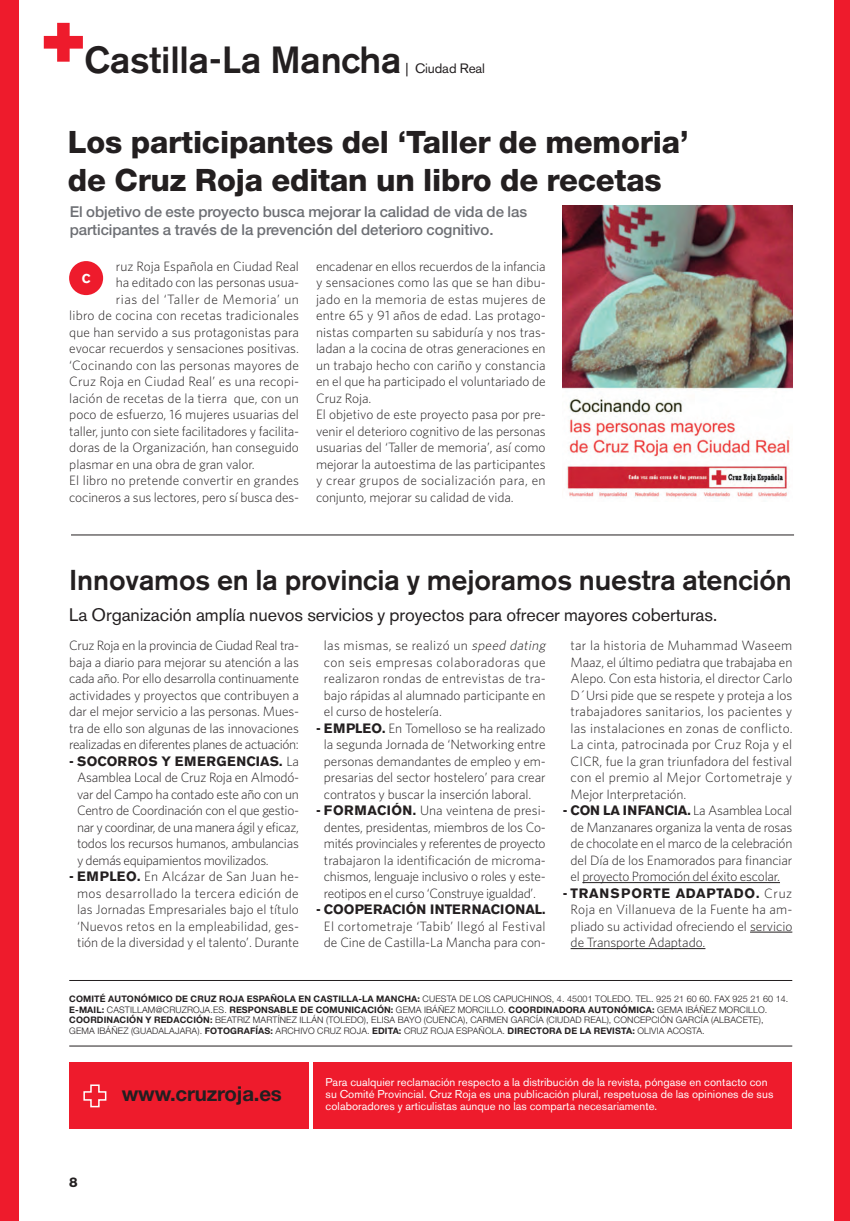
<style>
.page{position:relative;width:850px;height:1221px;background:#fff}
.page>*{position:absolute;margin:0;border:0;box-sizing:border-box;transform-origin:0 0}
.t1{font:500 37.5px "Akzidenz Grotesk BE";letter-spacing:-.005em;color:#231f20}
.t2{font:800 30.9px/37.3px "Helvetica Neue";letter-spacing:-.005em;color:#231f20}
.t3{font:500 28.5px "Akzidenz Grotesk BE";letter-spacing:-.005em;color:#231f20}
.t4{font:700 20.4px "Helvetica Neue";letter-spacing:-.01em;color:#231f20}
.t5{font:18px "Akzidenz Grotesk BE";letter-spacing:-.005em;color:#231f20}
.t6{font:500 15px/18px "Helvetica Neue";letter-spacing:-.005em;color:#6d6f74}
.t7{font:300 13.5px/16.5px "Whitney";letter-spacing:-.005em;color:#231f20;text-align:justify}
.t8{font:300 13.5px/16.5px "Whitney";letter-spacing:.015em;color:#231f20}
.t9{font:700 13.5px "Akzidenz Grotesk BE";letter-spacing:.01em;color:#231f20}
.t10{font:700 13.5px "Akzidenz Grotesk BE";letter-spacing:-.01em;color:#231f20}
.t11{font:300 13.5px "Whitney";letter-spacing:.04em;color:#231f20}
.t12{font:700 13.5px "Akzidenz Grotesk BE";letter-spacing:.055em;color:#231f20}
.t13{font:13.5px "Akzidenz Grotesk BE";letter-spacing:-.005em;color:#231f20}
.t14{font:800 13.5px "Helvetica Neue";color:#231f20}
.t15{font:700 12.75px "Akzidenz Grotesk BE";color:#fff}
.t16{font:11.25px/12px "Akzidenz Grotesk BE";letter-spacing:.005em;color:#fff}
.t17{font:300 9px/10.5px "Helvetica Neue";letter-spacing:.015em;color:#231f20}
.s1{font-family:"Whitney";font-weight:300}
.s2{font-family:"Akzidenz Grotesk BE";font-weight:700}
.s3{font-style:italic}
.s4{font-weight:700}
</style>
<div class="page">
<div style="left:0;top:0;width:19px;height:1221px;background:#ee1b2c"></div>
<hr style="left:69px;top:1046px;width:723px;height:1px;background:#231f20">
<hr style="left:69px;top:980px;width:723px;height:1px;background:#231f20">
<div style="left:69px;top:1063px;width:239px;height:66px;background:#ee1b2c"></div>
<div style="left:313px;top:1063px;width:479px;height:66px;background:#ee1b2c"></div>
<svg style="left:83px;top:1084px;width:24px;height:24px"></svg>
<svg style="left:44px;top:23px;width:39px;height:39px"></svg>
<div style="left:834px;top:0;width:16px;height:1221px;background:#ee1b2c"></div>
<div style="left:69px;top:261px;width:34px;height:34px;background:#ee1b2c;border-radius:50%"></div>
<img style="left:563px;top:206px;width:229px;height:292px">
<hr style="left:582px;top:882px;width:198px;height:1px;background:#231f20">
<hr style="left:750px;top:932px;width:42px;height:1px;background:#231f20">
<hr style="left:570px;top:948px;width:135px;height:1px;background:#231f20">
<hr style="left:71px;top:535px;width:723px;height:1px;background:#231f20">
<h1 class="t1" style="left:85px;top:46px;width:318px">Castilla-La Mancha</h1>
<p class="t13" style="left:405px;top:63px;width:81px">| Ciudad Real</p>
<h2 class="t2" style="left:68px;top:126px;width:622px">Los participantes del ‘Taller de memoria’ de Cruz Roja editan un libro de recetas</h2>
<p class="t6" style="left:70px;top:203px;width:459px">El objetivo de este proyecto busca mejorar la calidad de vida de las participantes a través de la prevención del deterioro cognitivo.</p>
<p class="t7" style="left:116px;top:259px;width:185px">ruz Roja Española en Ciudad Real</p>
<p class="t7" style="left:116px;top:275px;width:185px">ha editado con las personas usua-</p>
<p class="t11" style="left:116px;top:294px;width:185px">rias del ‘Taller de Memoria’ un</p>
<p class="t8" style="left:69px;top:308px;width:231px">libro de cocina con recetas tradicionales</p>
<p class="t7" style="left:69px;top:325px;width:231px">que han servido a sus protagonistas para</p>
<p class="t7" style="left:69px;top:341px;width:231px">evocar recuerdos y sensaciones positivas.</p>
<p class="t7" style="left:69px;top:358px;width:231px">‘Cocinando con las personas mayores de</p>
<p class="t8" style="left:69px;top:374px;width:231px">Cruz Roja en Ciudad Real’ es una recopi-</p>
<p class="t7" style="left:69px;top:391px;width:231px">lación de recetas de la tierra que, con un</p>
<p class="t7" style="left:69px;top:407px;width:231px">poco de esfuerzo, 16 mujeres usuarias del</p>
<p class="t7" style="left:69px;top:424px;width:231px">taller, junto con siete facilitadores y facilita-</p>
<p class="t7" style="left:69px;top:440px;width:231px">doras de la Organización, han conseguido</p>
<p class="t7" style="left:69px;top:457px;width:187px">plasmar en una obra de gran valor.</p>
<p class="t7" style="left:69px;top:473px;width:231px">El libro no pretende convertir en grandes</p>
<p class="t7" style="left:69px;top:490px;width:231px">cocineros a sus lectores, pero sí busca des-</p>
<p class="t7" style="left:316px;top:259px;width:231px;text-align:left">encadenar en ellos recuerdos de la infancia y sensaciones como las que se han dibu&shy;jado en la memoria de estas mujeres de entre 65 y 91 años de edad. Las protago&shy;nistas comparten su sabiduría y nos tras&shy;ladan a la cocina de otras generaciones en un trabajo hecho con cariño y constancia en el que ha participado el voluntariado de Cruz Roja.<br>El objetivo de este proyecto pasa por pre&shy;venir el deterioro cognitivo de las personas usuarias del ‘Taller de memoria’, así como mejorar la autoestima de las participantes y crear grupos de socialización para, en conjunto, mejorar su calidad de vida.</p>
<p class="t15" style="left:82px;top:274px;width:10px">C</p>
<h3 class="t3" style="left:69px;top:570px;width:724px">Innovamos en la provincia y mejoramos nuestra atención</h3>
<h3 class="t5" style="left:69px;top:608px;width:649px">La Organización amplía nuevos servicios y proyectos para ofrecer mayores coberturas.</h3>
<p class="t7" style="left:69px;top:638px;width:231px">Cruz Roja en la provincia de Ciudad Real tra&shy;baja a diario para mejorar su atención a las cada año. Por ello desarrolla continuamente actividades y proyectos que contribuyen a dar el mejor servicio a las personas. Mues&shy;tra de ello son algunas de las innovaciones realizadas en diferentes planes de actuación:</p>
<p class="t9" style="left:69px;top:756px;width:231px">- SOCORROS Y EMERGENCIAS. <span class="s1">La</span></p>
<p class="t7" style="left:77px;top:770px;width:224px">Asamblea Local de Cruz Roja en Almodó&shy;var del Campo ha contado este año con un Centro de Coordinación con el que gestio&shy;nar y coordinar, de una manera ágil y eficaz, todos los recursos humanos, ambulancias y demás equipamientos movilizados.</p>
<p class="t7" style="left:69px;top:869px;width:231px;text-align:center"><span class="s2">- EMPLEO.</span> En Alcázar de San Juan he&shy;mos desarrollado la tercera edición de las Jornadas Empresariales bajo el título ‘Nuevos retos en la empleabilidad, ges&shy;tión de la diversidad y el talento’. Durante</p>
<p class="t8" style="left:324px;top:638px;width:225px">las mismas, se realizó un <span class="s3">speed dating </span>con seis empresas colaboradoras que realizaron rondas de entrevistas de tra&shy;bajo rápidas al alumnado participante en el curso de hostelería.</p>
<p class="t7" style="left:316px;top:721px;width:231px;text-align:center"><span class="s2">- EMPLEO.</span> En Tomelloso se ha realizado la segunda Jornada de ‘Networking entre personas demandantes de empleo y em&shy;presarias del sector hostelero’ para crear contratos y buscar la inserción laboral.</p>
<p class="t7" style="left:316px;top:803px;width:231px;text-align:center"><span class="s2">- FORMACIÓN.</span> Una veintena de presi&shy;dentes, presidentas, miembros de los Co&shy;mités provinciales y referentes de proyecto trabajaron la identificación de microma&shy;chismos, lenguaje inclusivo o roles y este&shy;reotipos en el curso ‘Construye igualdad’.</p>
<p class="t9" style="left:316px;top:905px;width:231px">- COOPERACIÓN INTERNACIONAL.</p>
<p class="t7" style="left:324px;top:919px;width:223px">El cortometraje ‘Tabib’ llegó al Festival de Cine de Castilla-La Mancha para con-</p>
<p class="t7" style="left:570px;top:638px;width:224px">tar la historia de Muhammad Waseem Maaz, el último pediatra que trabajaba en Alepo. Con esta historia, el director Carlo D´Ursi pide que se respete y proteja a los trabajadores sanitarios, los pacientes y las instalaciones en zonas de conflicto.<br>La cinta, patrocinada por Cruz Roja y el CICR, fue la gran triunfadora del festival con el premio al Mejor Cortometraje y Mejor Interpretación.</p>
<p class="t10" style="left:563px;top:806px;width:231px">- CON LA INFANCIA. <span class="s1">La Asamblea Local</span></p>
<p class="t7" style="left:570px;top:820px;width:223px">de Manzanares organiza la venta de rosas de chocolate en el marco de la celebración del Día de los Enamorados para financiar el proyecto Promoción del éxito escolar.</p>
<p class="t12" style="left:563px;top:888px;width:231px">- TRANSPORTE ADAPTADO. <span class="s1">Cruz</span></p>
<p class="t7" style="left:570px;top:902px;width:223px">Roja en Villanueva de la Fuente ha am&shy;pliado su actividad ofreciendo el servicio de Transporte Adaptado.</p>
<p class="t17" style="left:69px;top:994px;width:720px"><span class="s4">COMITÉ AUTONÓMICO DE CRUZ ROJA ESPAÑOLA EN CASTILLA-LA MANCHA:</span> CUESTA DE LOS CAPUCHINOS, 4. 45001 TOLEDO. TEL. 925 21 60 60. FAX 925 21 60 14.<br><span class="s4">E-MAIL:</span> CASTILLAM@CRUZROJA.ES. <span class="s4">RESPONSABLE DE COMUNICACIÓN:</span> GEMA IBÁÑEZ MORCILLO. <span class="s4">COORDINADORA AUTONÓMICA:</span> GEMA IBÁÑEZ MORCILLO.<br><span class="s4">COORDINACIÓN Y REDACCIÓN:</span> BEATRIZ MARTÍNEZ ILLÁN (TOLEDO), ELISA BAYO (CUENCA), CARMEN GARCÍA (CIUDAD REAL), CONCEPCIÓN GARCÍA (ALBACETE), GEMA IBÁÑEZ (GUADALAJARA). <span class="s4">FOTOGRAFÍAS:</span> ARCHIVO CRUZ ROJA. <span class="s4">EDITA:</span> CRUZ ROJA ESPAÑOLA. <span class="s4">DIRECTORA DE LA REVISTA:</span> OLIVIA ACOSTA.</p>
<p class="t14" style="left:69px;top:1178px;width:10px">8</p>
<h3 class="t4" style="left:122px;top:1086px;width:161px">www.cruzroja.es</h3>
<p class="t16" style="left:325px;top:1077px;width:449px">Para cualquier reclamación respecto a la distribución de la revista, póngase en contacto con su Comité Provincial. Cruz Roja es una publicación plural, respetuosa de las opiniones de sus colaboradores y articulistas aunque no las comparta necesariamente.</p>
</div>
